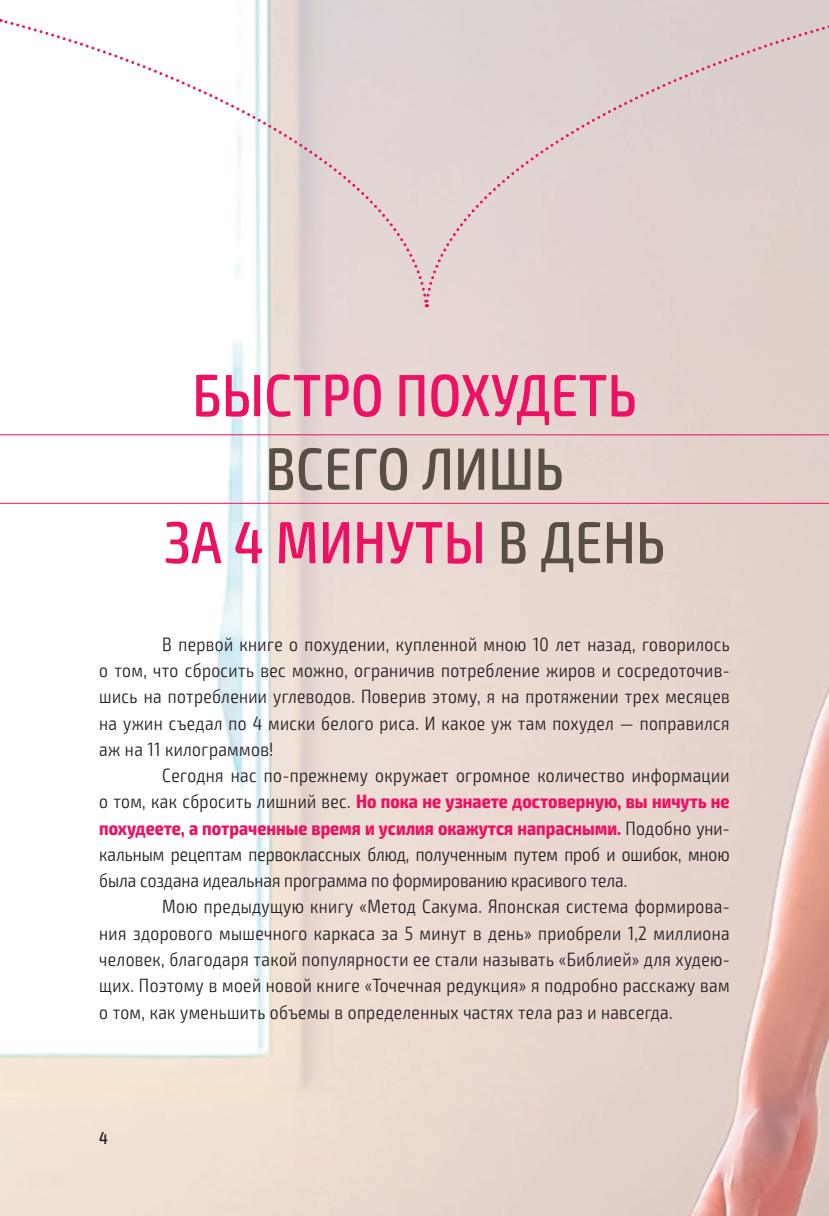
<style>
.page{position:relative;width:829px;height:1216px;background:#fff}
.page>*{position:absolute;margin:0;border:0;box-sizing:border-box;transform-origin:0 0}
.t1{font:500 condensed 59.5px/73.5px "Exo 2";letter-spacing:.01em;color:#574e45;text-align:center}
.t2{font:500 condensed 59.5px "Exo 2";letter-spacing:.01em;color:#ec1163}
.t3{font:300 condensed 19.25px/26.2px "Exo 2";letter-spacing:.02em;color:#231f20;text-align:justify}
.t4{font:500 condensed 17.5px "Exo 2";color:#231f20}
.s1{color:#ec1163}
.s2{font-weight:700;color:#ec1163}
</style>
<div class="page">
<img style="left:0;top:0;width:828px;height:1215px">
<svg style="left:2px;top:18px;width:421px;height:288px"></svg>
<div style="left:423px;top:18px;width:405px;height:288px;background:#ded1ce"></div>
<hr style="left:0;top:503px;width:828px;height:1px;background:#ec1163">
<hr style="left:0;top:434px;width:828px;height:1px;background:#ec1163">
<h1 class="t2" style="left:192px;top:363px;width:445px">БЫСТРО ПОХУДЕТЬ</h1>
<h1 class="t1" style="left:164px;top:433px;width:502px">ВСЕГО ЛИШЬ<br><span class="s1">ЗА 4 МИНУТЫ</span> В ДЕНЬ</h1>
<p class="t3" style="left:99px;top:632px;width:632px;text-indent:63px">В первой книге о похудении, купленной мною 10 лет назад, говорилось о том, что сбросить вес можно, ограничив потребление жиров и сосредоточив&shy;шись на потреблении углеводов. Поверив этому, я на протяжении трех месяцев на ужин съедал по 4 миски белого риса. И какое уж там похудел — поправился аж на 11 килограммов!</p>
<p class="t3" style="left:99px;top:763px;width:632px;text-indent:63px">Сегодня нас по-прежнему окружает огромное количество информации о том, как сбросить лишний вес. <span class="s2">Но пока не узнаете достоверную, вы ничуть не похудеете, а потраченные время и усилия окажутся напрасными.</span> Подобно уни&shy;кальным рецептам первоклассных блюд, полученным путем проб и ошибок, мною была создана идеальная программа по формированию красивого тела.</p>
<p class="t3" style="left:99px;top:894px;width:632px;text-indent:63px">Мою предыдущую книгу «Метод Сакума. Японская система формирова&shy;ния здорового мышечного каркаса за 5 минут в день» приобрели 1,2 миллиона человек, благодаря такой популярности ее стали называть «Библией» для худею&shy;щих. Поэтому в моей новой книге «Точечная редукция» я подробно расскажу вам о том, как уменьшить объемы в определенных частях тела раз и навсегда.</p>
<p class="t4" style="left:99px;top:1128px;width:10px">4</p>
</div>
